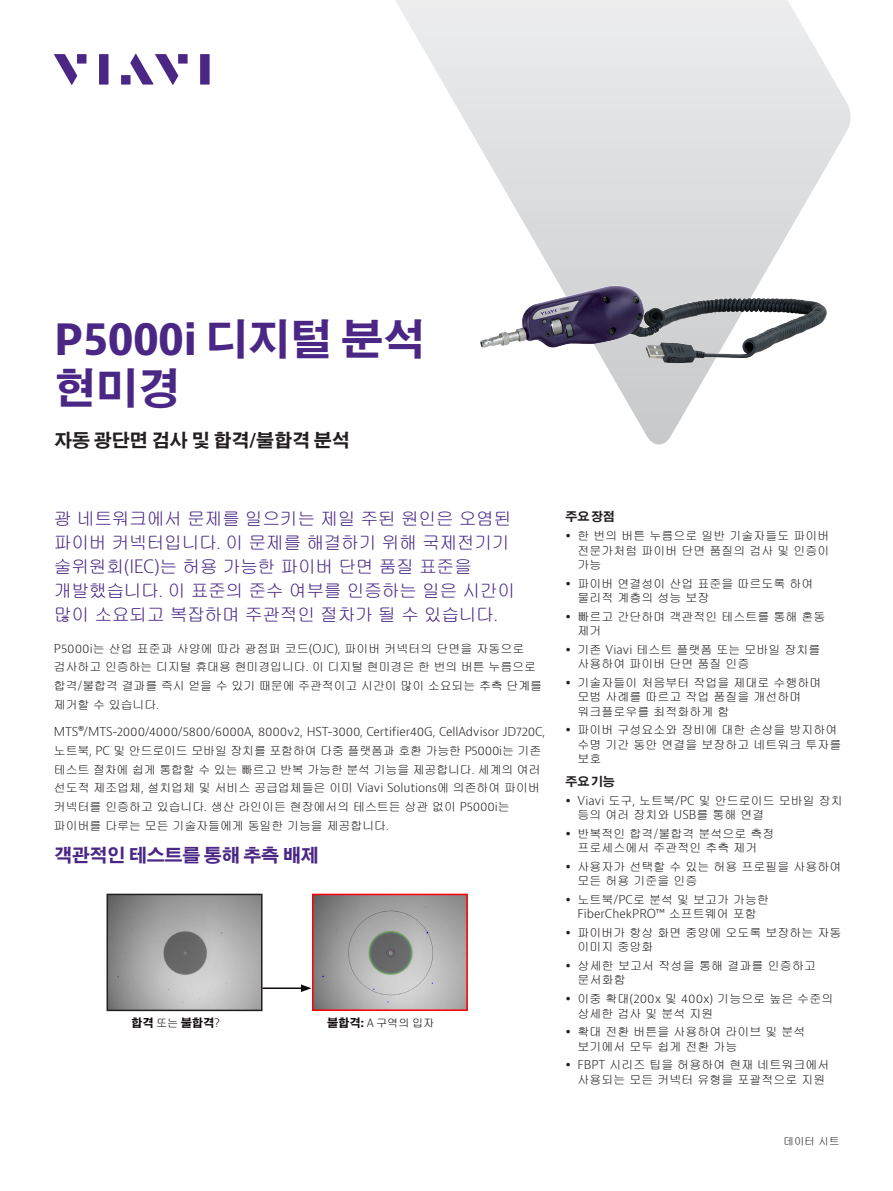
<style>
.page{position:relative;width:893px;height:1191px;background:#fff}
.page>*{position:absolute;margin:0;border:0;box-sizing:border-box;transform-origin:0 0}
.Cover_headline_28_33{font:700 42px/49.5px "Adobe Gothic Std";color:#4a2785}
.Intro_text{font:18px/24px "Gulim";letter-spacing:-.03em;color:#4a2785}
.Cover_subhead_12_pt{font:700 18px "Adobe Gothic Std";color:#231f20}
.Body_text_8_12_5{font:700 18px "Adobe Gothic Std";letter-spacing:-.01em;color:#4a2785}
.Body_text_8_12_5-2{font:12px/14.4px "Gulim";color:#231f20}
.Key_Features_Benefit{font:700 12px "Adobe Gothic Std";letter-spacing:-.01em;color:#231f20}
.t1{font:11.25px "Gulim";color:#110a0c}
.t2{font:700 11.25px "Adobe Gothic Std";color:#110a0c}
.t3{font:10.5px "Gulim";color:#231f20}
.s1{font-family:"Bernino Sans"}
.s2{font-family:"Bernino Sans";font-weight:300}
.s3{font-family:"Gulim";font-weight:400}
.s4{font-family:"Adobe Gothic Std";font-weight:700}
.s5{font-family:"Bernino Sans";font-weight:700}
</style>
<div class="page">
<svg style="left:54px;top:54px;width:23px;height:31px"></svg>
<div style="left:77px;top:54px;width:9px;height:10px;background:#4a2785"></div>
<div style="left:99px;top:54px;width:10px;height:31px;background:#4a2785"></div>
<div style="left:178px;top:54px;width:10px;height:10px;background:#4a2785"></div>
<div style="left:200px;top:54px;width:10px;height:31px;background:#4a2785"></div>
<svg style="left:130px;top:54px;width:48px;height:31px"></svg>
<div style="left:121px;top:75px;width:10px;height:10px;background:#4a2785"></div>
<svg style="left:395px;top:0;width:456px;height:445px"></svg>
<img style="left:110px;top:896px;width:150px;height:112px">
<div style="left:107px;top:893px;width:156px;height:118px;border:2px solid #231f20"></div>
<img style="left:315px;top:896px;width:150px;height:112px">
<div style="left:312px;top:893px;width:156px;height:118px;border:2px solid #f00"></div>
<hr style="left:263px;top:987px;width:40px;height:2px;background:#110a0c">
<svg style="left:301px;top:984px;width:10px;height:8px"></svg>
<img style="left:475px;top:239px;width:376px;height:152px">
<p class="Cover_headline_28_33" style="left:54px;top:316px;width:373px"><span class="s1">P5000i</span> 디지털 분석 현미경</p>
<p class="Cover_subhead_12_pt" style="left:54px;top:429px;width:297px">자동 광단면 검사 및 합격/불합격 분석</p>
<p class="Intro_text" style="left:54px;top:506px;width:463px">광 네트워크에서 문제를 일으키는 제일 주된 원인은 오염된 파이버 커넥터입니다<span class="s2">.</span> 이 문제를 해결하기 위해 국제전기기 술위원회<span class="s2">(IEC)</span>는 허용 가능한 파이버 단면 품질 표준을 개발했습니다<span class="s2">.</span> 이 표준의 준수 여부를 인증하는 일은 시간이 많이 소요되고 복잡하며 주관적인 절차가 될 수 있습니다<span class="s2">.</span></p>
<p class="Body_text_8_12_5-2" style="left:54px;top:639px;width:490px;line-height:18.8px"><span class="s2">P5000i</span>는 산업 표준과 사양에 따라 광점퍼 코드<span class="s2">(OJC),</span> 파이버 커넥터의 단면을 자동으로 검사하고 인증하는 디지털 휴대용 현미경입니다<span class="s2">.</span> 이 디지털 현미경은 한 번의 버튼 누름으로 합격/불합격 결과를 즉시 얻을 수 있기 때문에 주관적이고 시간이 많이 소요되는 추측 단계를 제거할 수 있습니다<span class="s2">.</span></p>
<p class="Body_text_8_12_5-2" style="left:54px;top:722px;width:493px;line-height:18.8px"><span class="s2">MTS®/MTS-2000/4000/5800/6000A, 8000v2, HST-3000, Certifier40G, CellAdvisor JD720C, </span>노트북<span class="s2">, PC</span> 및 안드로이드 모바일 장치를 포함하여 다중 플랫폼과 호환 가능한 <span class="s2">P5000i</span>는 기존 테스트 절차에 쉽게 통합할 수 있는 빠르고 반복 가능한 분석 기능을 제공합니다<span class="s2">.</span> 세계의 여러 선도적 제조업체<span class="s2">,</span> 설치업체 및 서비스 공급업체들은 이미 <span class="s2">Viavi Solutions</span>에 의존하여 파이버 커넥터를 인증하고 있습니다<span class="s2">.</span> 생산 라인이든 현장에서의 테스트든 상관 없이 <span class="s2">P5000i</span>는 파이버를 다루는 모든 기술자들에게 동일한 기능을 제공합니다<span class="s2">.</span></p>
<p class="Body_text_8_12_5" style="left:54px;top:845px;width:266px">객관적인 테스트를 통해 추측 배제</p>
<p class="t2" style="left:131px;top:1016px;width:90px">합격 <span class="s3">또는</span> 불합격<span class="s2">?</span></p>
<p class="t1" style="left:327px;top:1017px;width:109px"><span class="s4">불합격</span><span class="s5">:</span> <span class="s2">A</span> 구역의 입자</p>
<p class="Key_Features_Benefit" style="left:566px;top:510px;width:51px">주요 장점</p>
<p class="Body_text_8_12_5-2" style="left:578px;top:528px;width:253px;text-align:justify">한 번의 버튼 누름으로 일반 기술자들도 파이버 전문가처럼 파이버 단면 품질의 검사 및 인증이 가능</p>
<p class="Body_text_8_12_5-2" style="left:578px;top:576px;width:237px">파이버 연결성이 산업 표준을 따르도록 하여 물리적 계층의 성능 보장</p>
<p class="Body_text_8_12_5-2" style="left:578px;top:609px;width:249px">빠르고 간단하며 객관적인 테스트를 통해 혼동 제거</p>
<p class="Body_text_8_12_5-2" style="left:578px;top:642px;width:244px">기존 <span class="s2">Viavi</span> 테스트 플랫폼 또는 모바일 장치를 사용하여 파이버 단면 품질 인증</p>
<p class="Body_text_8_12_5-2" style="left:578px;top:675px;width:245px">기술자들이 처음부터 작업을 제대로 수행하며 모범 사례를 따르고 작업 품질을 개선하며 워크플로우를 최적화하게 함</p>
<p class="Body_text_8_12_5-2" style="left:578px;top:723px;width:265px">파이버 구성요소와 장비에 대한 손상을 방지하여 수명 기간 동안 연결을 보장하고 네트워크 투자를 보호</p>
<p class="Key_Features_Benefit" style="left:566px;top:774px;width:51px">주요 기능</p>
<p class="Body_text_8_12_5-2" style="left:578px;top:793px;width:267px"><span class="s2">Viavi</span> 도구<span class="s2">,</span> 노트북<span class="s2">/PC</span> 및 안드로이드 모바일 장치 등의 여러 장치와 <span class="s2">USB</span>를 통해 연결</p>
<p class="Body_text_8_12_5-2" style="left:578px;top:826px;width:198px">반복적인 합격/불합격 분석으로 측정 프로세스에서 주관적인 추측 제거</p>
<p class="Body_text_8_12_5-2" style="left:578px;top:859px;width:265px">사용자가 선택할 수 있는 허용 프로필을 사용하여 모든 허용 기준을 인증</p>
<p class="Body_text_8_12_5-2" style="left:578px;top:892px;width:193px">노트북<span class="s2">/PC</span>로 분석 및 보고가 가능한<br><span class="s2">FiberChekPRO™</span> 소프트웨어 포함</p>
<p class="Body_text_8_12_5-2" style="left:578px;top:925px;width:265px">파이버가 항상 화면 중앙에 오도록 보장하는 자동 이미지 중앙화</p>
<p class="Body_text_8_12_5-2" style="left:578px;top:958px;width:240px">상세한 보고서 작성을 통해 결과를 인증하고 문서화함</p>
<p class="Body_text_8_12_5-2" style="left:578px;top:991px;width:257px">이중 확대<span class="s2">(200x</span> 및 <span class="s2">400x)</span> 기능으로 높은 수준의 상세한 검사 및 분석 지원</p>
<p class="Body_text_8_12_5-2" style="left:578px;top:1024px;width:229px">확대 전환 버튼을 사용하여 라이브 및 분석 보기에서 모두 쉽게 전환 가능</p>
<p class="Body_text_8_12_5-2" style="left:578px;top:1057px;width:253px"><span class="s2">FBPT</span> 시리즈 팁을 허용하여 현재 네트워크에서 사용되는 모든 커넥터 유형을 포괄적으로 지원</p>
<p class="t3" style="left:784px;top:1135px;width:57px">데이터 시트</p>
</div>
